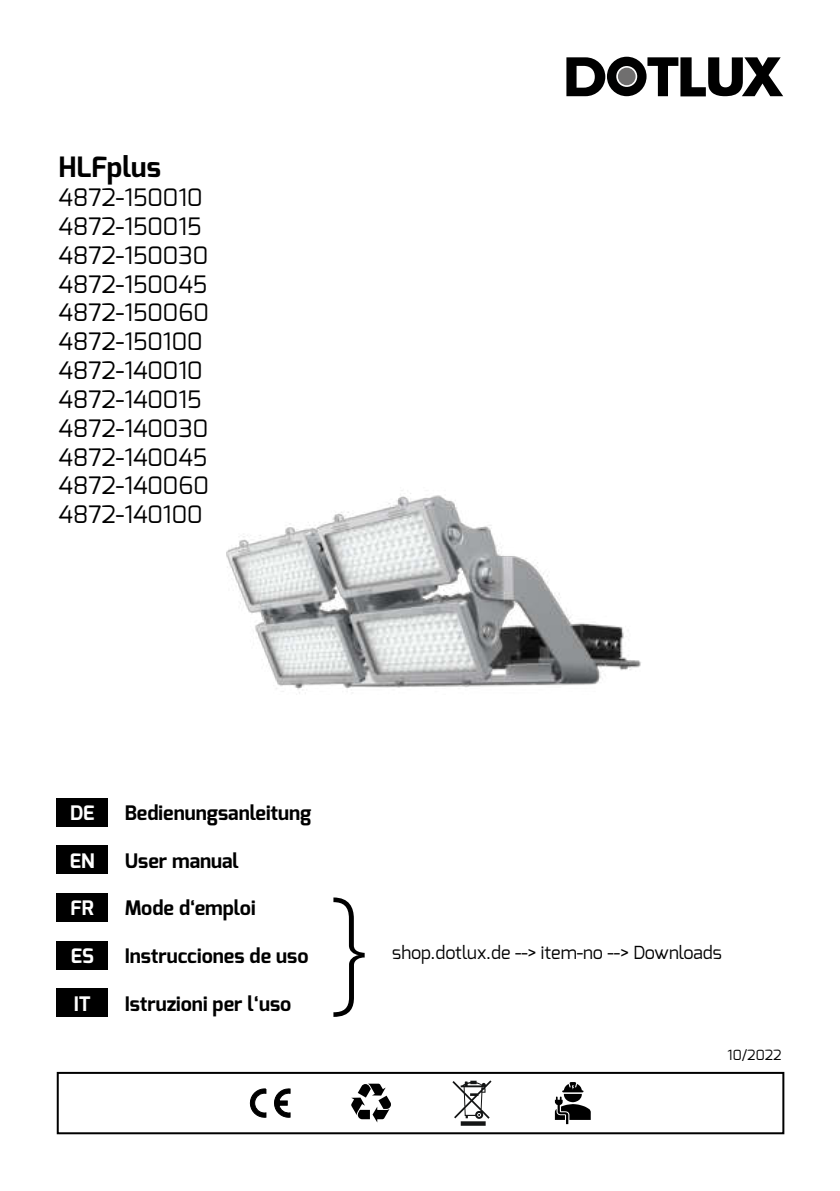
<style>
.page{position:relative;width:840px;height:1191px;background:#fff}
.page>*{position:absolute;margin:0;border:0;box-sizing:border-box;transform-origin:0 0}
.t1{font:700 28px "Exo";color:#000}
.t2{font:24px/28.8px "Exo";color:#000}
.t3{font:700 20px "Exo";color:#000}
.t4{font:700 20px "Exo";color:#fff}
.t5{font:18px "Exo";color:#000}
.t6{font:14px "Exo";color:#000}
</style>
<div class="page">
<svg style="left:566px;top:57px;width:216px;height:39px"></svg>
<div style="left:617px;top:68px;width:18px;height:17px;background:#706f6f;border-radius:50%"></div>
<div style="left:57px;top:798px;width:51px;height:28px;background:#000"></div>
<div style="left:57px;top:845px;width:51px;height:29px;background:#000"></div>
<div style="left:57px;top:893px;width:51px;height:28px;background:#000"></div>
<div style="left:57px;top:941px;width:51px;height:28px;background:#000"></div>
<div style="left:57px;top:988px;width:51px;height:29px;background:#000"></div>
<div style="left:57px;top:1072px;width:726px;height:62px;border:2px solid #000"></div>
<svg style="left:333px;top:897px;width:31px;height:120px"></svg>
<svg style="left:249px;top:1088px;width:17px;height:30px"></svg>
<svg style="left:274px;top:1088px;width:16px;height:29px"></svg>
<svg style="left:452px;top:1080px;width:39px;height:45px"></svg>
<svg style="left:351px;top:1083px;width:40px;height:39px"></svg>
<svg style="left:554px;top:1082px;width:36px;height:42px"></svg>
<img style="left:226px;top:493px;width:415px;height:201px">
<p class="t1" style="left:59px;top:155px;width:104px">HLFplus</p>
<p class="t2" style="left:59px;top:186px;width:152px">4872-150010<br>4872-150015<br>4872-150030<br>4872-150045<br>4872-150060<br>4872-150100<br>4872-140010<br>4872-140015<br>4872-140030<br>4872-140045<br>4872-140060<br>4872-140100</p>
<p class="t4" style="left:70px;top:804px;width:26px">DE</p>
<p class="t4" style="left:70px;top:852px;width:26px">EN</p>
<p class="t4" style="left:70px;top:899px;width:25px">FR</p>
<p class="t4" style="left:71px;top:947px;width:25px">ES</p>
<p class="t4" style="left:74px;top:995px;width:18px">IT</p>
<p class="t3" style="left:125px;top:804px;width:188px">Bedienungsanleitung</p>
<p class="t3" style="left:125px;top:852px;width:115px">User manual</p>
<p class="t3" style="left:125px;top:899px;width:132px">Mode d‘emploi</p>
<p class="t3" style="left:125px;top:947px;width:185px">Instrucciones de uso</p>
<p class="t3" style="left:125px;top:995px;width:168px">Istruzioni per l‘uso</p>
<p class="t5" style="left:392px;top:945px;width:331px">shop.dotlux.de --&gt; item-no --&gt; Downloads</p>
<p class="t6" style="left:727px;top:1049px;width:55px">10/2022</p>
</div>
